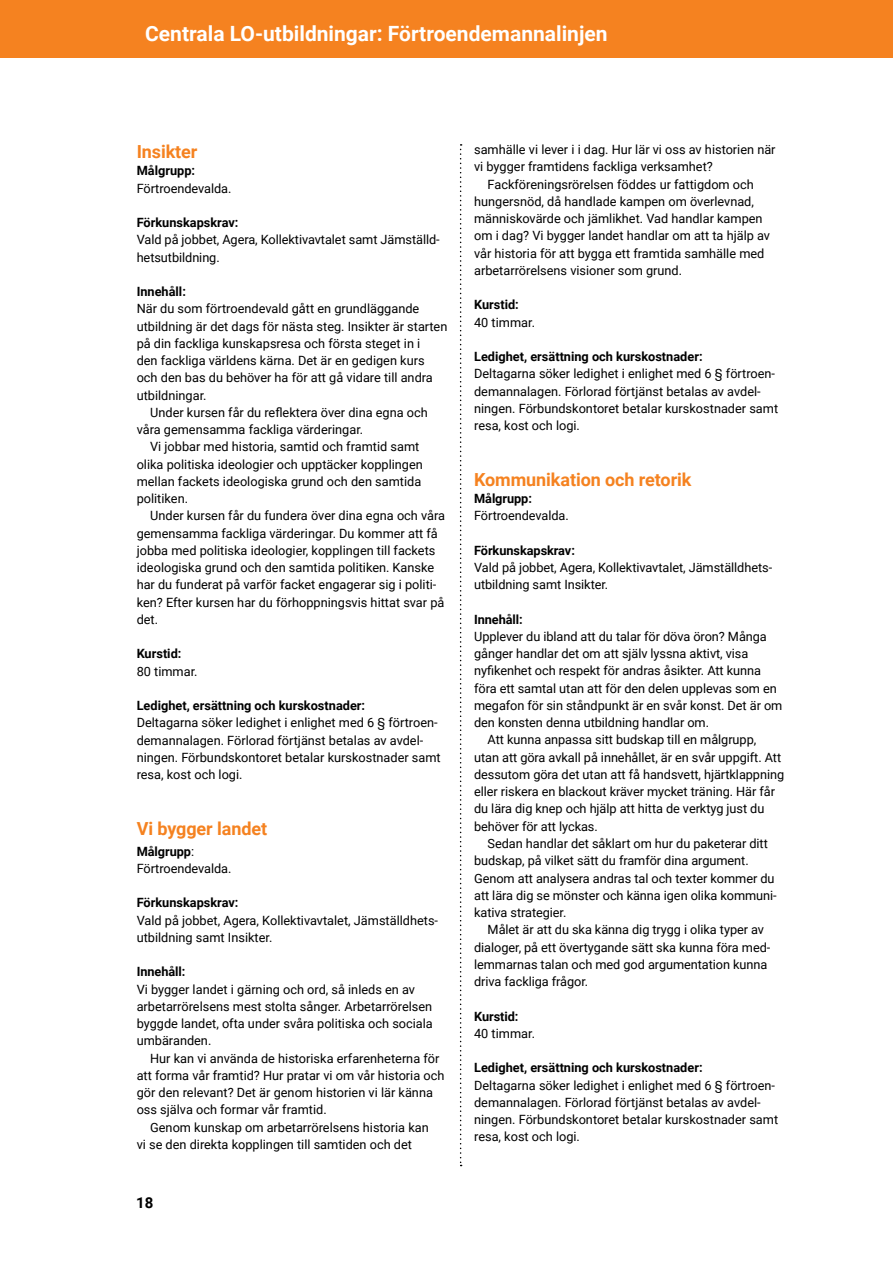
<style>
.page{position:relative;width:893px;height:1263px;background:#fff}
.page>*{position:absolute;margin:0;border:0;box-sizing:border-box;transform-origin:0 0}
.t1{font:700 21px "Roboto";color:#fff}
.t2{font:700 18px "Roboto";letter-spacing:-.005em;color:#f58220}
.t3{font:700 15px "Roboto";color:#000}
.t4{font:12.75px/17.2px "Roboto";color:#000}
.t5{font:700 12.75px "Roboto";color:#000}
.s1{font-weight:700}
</style>
<div class="page">
<div style="left:0;top:0;width:893px;height:57px;background:#f58220"></div>
<svg style="left:460px;top:144px;width:2px;height:1022px"></svg>
<h1 class="t1" style="left:145px;top:19px;width:464px">Centrala LO-utbildningar: Förtroendemannalinjen</h1>
<h2 class="t2" style="left:137px;top:139px;width:62px">Insikter</h2>
<p class="t5" style="left:137px;top:162px;width:60px">Målgrupp:</p>
<p class="t4" style="left:137px;top:179px;width:96px">Förtroendevalda.</p>
<p class="t5" style="left:137px;top:214px;width:103px">Förkunskapskrav:</p>
<p class="t4" style="left:137px;top:231px;width:305px">Vald på jobbet, Agera, Kollektivavtalet samt Jämställd&shy;hetsutbildning.</p>
<p class="t5" style="left:137px;top:283px;width:51px">Innehåll:</p>
<p class="t4" style="left:137px;top:300px;width:284px">När du som förtroendevald gått en grundläggande</p>
<p class="t4" style="left:137px;top:317px;width:312px">utbildning är det dags för nästa steg. Insikter är starten</p>
<p class="t4" style="left:137px;top:334px;width:285px">på din fackliga kunskapsresa och första steget in i</p>
<p class="t4" style="left:137px;top:351px;width:289px">den fackliga världens kärna. Det är en gedigen kurs</p>
<p class="t4" style="left:137px;top:369px;width:298px">och den bas du behöver ha för att gå vidare till andra</p>
<p class="t4" style="left:137px;top:386px;width:71px">utbildningar.</p>
<p class="t4" style="left:150px;top:403px;width:279px">Under kursen får du reflektera över dina egna och</p>
<p class="t4" style="left:137px;top:420px;width:228px">våra gemensamma fackliga värderingar.</p>
<p class="t4" style="left:150px;top:438px;width:271px">Vi jobbar med historia, samtid och framtid samt</p>
<p class="t4" style="left:137px;top:455px;width:288px">olika politiska ideologier och upptäcker kopplingen</p>
<p class="t4" style="left:137px;top:472px;width:286px">mellan fackets ideologiska grund och den samtida</p>
<p class="t4" style="left:137px;top:489px;width:53px">politiken.</p>
<p class="t4" style="left:150px;top:507px;width:296px">Under kursen får du fundera över dina egna och våra</p>
<p class="t4" style="left:137px;top:524px;width:303px">gemensamma fackliga värderingar. Du kommer att få</p>
<p class="t4" style="left:137px;top:541px;width:300px">jobba med politiska ideologier, kopplingen till fackets</p>
<p class="t4" style="left:137px;top:558px;width:299px">ideologiska grund och den samtida politiken. Kanske</p>
<p class="t4" style="left:137px;top:576px;width:301px">har du funderat på varför facket engagerar sig i politi-</p>
<p class="t4" style="left:137px;top:593px;width:309px">ken? Efter kursen har du förhoppningsvis hittat svar på</p>
<p class="t4" style="left:137px;top:610px;width:23px">det.</p>
<p class="t5" style="left:137px;top:645px;width:46px">Kurstid:</p>
<p class="t4" style="left:137px;top:662px;width:62px">80 timmar.</p>
<p class="t5" style="left:137px;top:697px;width:230px">Ledighet, ersättning och kurskostnader:</p>
<p class="t4" style="left:137px;top:714px;width:306px">Deltagarna söker ledighet i enlighet med 6 § förtroen&shy;demannalagen. Förlorad förtjänst betalas av avdel&shy;ningen. Förbundskontoret betalar kurskostnader samt resa, kost och logi.</p>
<h2 class="t2" style="left:137px;top:816px;width:132px">Vi bygger landet</h2>
<p class="t4" style="left:137px;top:842px;width:96px"><span class="s1">Målgrupp</span>:<br>Förtroendevalda.</p>
<p class="t5" style="left:137px;top:894px;width:103px">Förkunskapskrav:</p>
<p class="t4" style="left:137px;top:911px;width:303px">Vald på jobbet, Agera, Kollektivavtalet, Jämställdhets&shy;utbildning samt Insikter.</p>
<p class="t5" style="left:137px;top:963px;width:50px">Innehåll:</p>
<p class="t4" style="left:137px;top:980px;width:298px">Vi bygger landet i gärning och ord, så inleds en av arbetarrörelsens mest stolta sånger. Arbetarrörelsen byggde landet, ofta under svåra politiska och sociala umbäranden.</p>
<p class="t4" style="left:137px;top:1049px;width:309px;text-indent:14px">Hur kan vi använda de historiska erfarenheterna för att forma vår framtid? Hur pratar vi om vår historia och gör den relevant? Det är genom historien vi lär känna oss själva och formar vår framtid.</p>
<p class="t4" style="left:137px;top:1118px;width:294px;text-indent:14px">Genom kunskap om arbetarrörelsens historia kan vi se den direkta kopplingen till samtiden och det</p>
<p class="t3" style="left:136px;top:1192px;width:19px">18</p>
<p class="t4" style="left:474px;top:141px;width:303px">samhälle vi lever i i dag. Hur lär vi oss av historien när</p>
<p class="t4" style="left:474px;top:158px;width:240px">vi bygger framtidens fackliga verksamhet?</p>
<p class="t4" style="left:488px;top:175px;width:268px">Fackföreningsrörelsen föddes ur fattigdom och</p>
<p class="t4" style="left:474px;top:192px;width:281px">hungersnöd, då handlade kampen om överlevnad,</p>
<p class="t4" style="left:474px;top:210px;width:290px">människovärde och jämlikhet. Vad handlar kampen</p>
<p class="t4" style="left:474px;top:227px;width:297px">om i dag? Vi bygger landet handlar om att ta hjälp av</p>
<p class="t4" style="left:474px;top:244px;width:292px">vår historia för att bygga ett framtida samhälle med</p>
<p class="t4" style="left:474px;top:261px;width:209px">arbetarrörelsens visioner som grund.</p>
<p class="t5" style="left:474px;top:296px;width:46px">Kurstid:</p>
<p class="t4" style="left:474px;top:313px;width:62px">40 timmar.</p>
<p class="t5" style="left:474px;top:348px;width:230px">Ledighet, ersättning och kurskostnader:</p>
<p class="t4" style="left:474px;top:365px;width:306px">Deltagarna söker ledighet i enlighet med 6 § förtroen&shy;demannalagen. Förlorad förtjänst betalas av avdel&shy;ningen. Förbundskontoret betalar kurskostnader samt resa, kost och logi.</p>
<h2 class="t2" style="left:474px;top:467px;width:219px">Kommunikation och retorik</h2>
<p class="t5" style="left:474px;top:489px;width:59px">Målgrupp:</p>
<p class="t4" style="left:474px;top:507px;width:96px">Förtroendevalda.</p>
<p class="t5" style="left:474px;top:541px;width:102px">Förkunskapskrav:</p>
<p class="t4" style="left:474px;top:558px;width:300px">Vald på jobbet, Agera, Kollektivavtalet, Jämställdhets&shy;utbildning samt Insikter.</p>
<p class="t5" style="left:474px;top:610px;width:50px">Innehåll:</p>
<p class="t4" style="left:474px;top:627px;width:294px">Upplever du ibland att du talar för döva öron? Många</p>
<p class="t4" style="left:474px;top:645px;width:276px">gånger handlar det om att själv lyssna aktivt, visa</p>
<p class="t4" style="left:474px;top:662px;width:288px">nyfikenhet och respekt för andras åsikter. Att kunna</p>
<p class="t4" style="left:474px;top:679px;width:304px">föra ett samtal utan att för den delen upplevas som en</p>
<p class="t4" style="left:474px;top:696px;width:310px">megafon för sin ståndpunkt är en svår konst. Det är om</p>
<p class="t4" style="left:474px;top:714px;width:236px">den konsten denna utbildning handlar om.</p>
<p class="t4" style="left:488px;top:731px;width:270px">Att kunna anpassa sitt budskap till en målgrupp,</p>
<p class="t4" style="left:474px;top:748px;width:309px">utan att göra avkall på innehållet, är en svår uppgift. Att</p>
<p class="t4" style="left:474px;top:765px;width:312px">dessutom göra det utan att få handsvett, hjärtklappning</p>
<p class="t4" style="left:474px;top:783px;width:302px">eller riskera en blackout kräver mycket träning. Här får</p>
<p class="t4" style="left:474px;top:800px;width:292px">du lära dig knep och hjälp att hitta de verktyg just du</p>
<p class="t4" style="left:474px;top:817px;width:125px">behöver för att lyckas.</p>
<p class="t4" style="left:488px;top:834px;width:282px">Sedan handlar det såklart om hur du paketerar ditt</p>
<p class="t4" style="left:474px;top:852px;width:276px">budskap, på vilket sätt du framför dina argument.</p>
<p class="t4" style="left:474px;top:869px;width:302px">Genom att analysera andras tal och texter kommer du</p>
<p class="t4" style="left:474px;top:886px;width:304px">att lära dig se mönster och känna igen olika kommuni-</p>
<p class="t4" style="left:474px;top:903px;width:94px">kativa strategier.</p>
<p class="t4" style="left:488px;top:921px;width:278px">Målet är att du ska känna dig trygg i olika typer av</p>
<p class="t4" style="left:474px;top:938px;width:298px">dialoger, på ett övertygande sätt ska kunna föra med-</p>
<p class="t4" style="left:474px;top:955px;width:295px">lemmarnas talan och med god argumentation kunna</p>
<p class="t4" style="left:474px;top:972px;width:116px">driva fackliga frågor.</p>
<p class="t5" style="left:474px;top:1007px;width:46px">Kurstid:</p>
<p class="t4" style="left:474px;top:1024px;width:62px">40 timmar.</p>
<p class="t5" style="left:474px;top:1059px;width:230px">Ledighet, ersättning och kurskostnader:</p>
<p class="t4" style="left:474px;top:1076px;width:306px">Deltagarna söker ledighet i enlighet med 6 § förtroen&shy;demannalagen. Förlorad förtjänst betalas av avdel&shy;ningen. Förbundskontoret betalar kurskostnader samt resa, kost och logi.</p>
</div>
